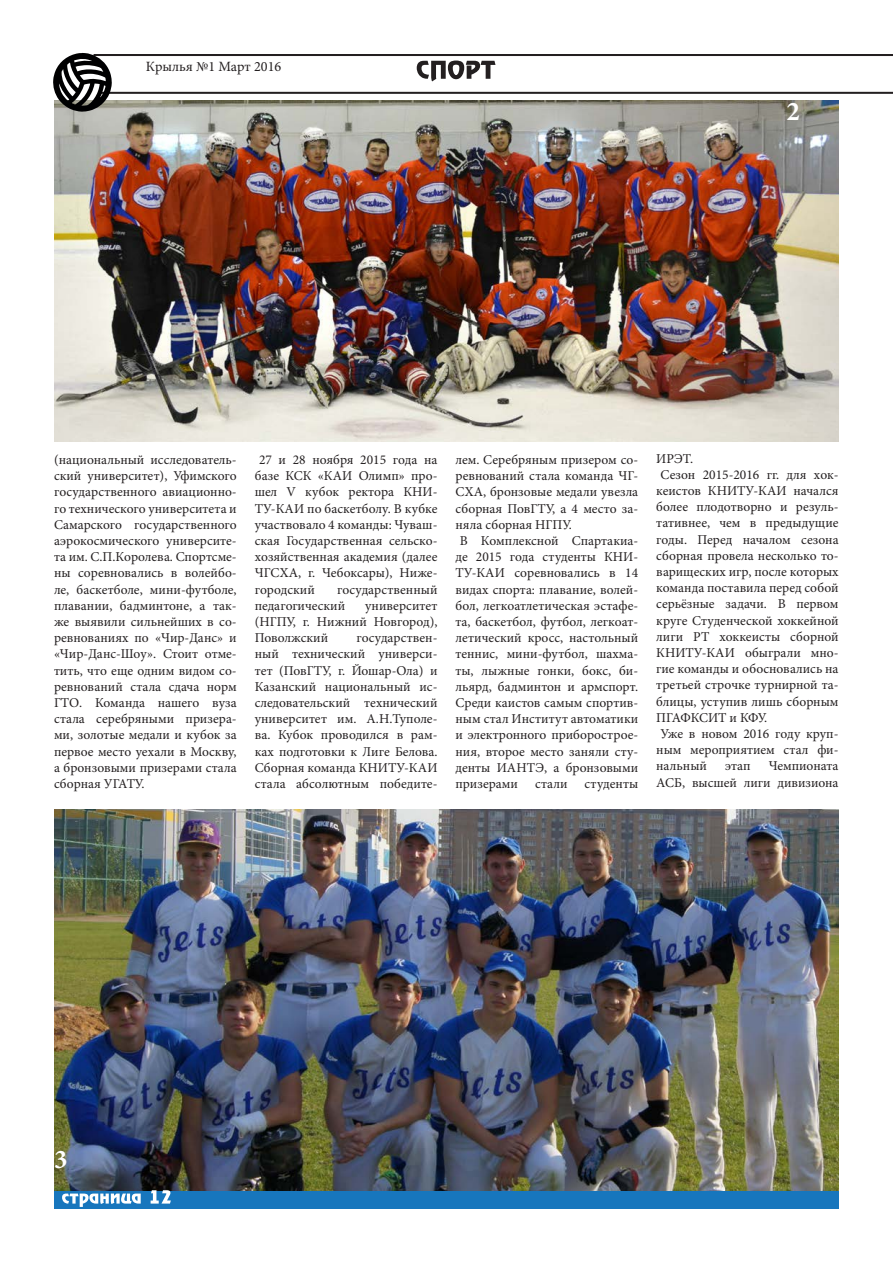
<style>
.page{position:relative;width:893px;height:1263px;background:#fff}
.page>*{position:absolute;margin:0;border:0;box-sizing:border-box;transform-origin:0 0}
.t1{font:700 27px "Minion Pro";color:#fff}
.t2{font:14.1px "Minion Pro";color:#231f20}
.t3{font:13.5px/16.2px "Minion Pro";color:#231f20;text-align:justify}
.t4{font:13.5px "Minion Pro";letter-spacing:-.035em;color:#231f20}
</style>
<div class="page">
<div style="left:54px;top:1189px;width:785px;height:19px;background:#1776bd"></div>
<img style="left:54px;top:810px;width:785px;height:380px">
<img style="left:54px;top:112px;width:785px;height:329px">
<svg style="left:62px;top:1190px;width:109px;height:17px"></svg>
<svg style="left:53px;top:53px;width:840px;height:59px"></svg>
<p class="t2" style="left:146px;top:57px;width:137px">Крылья №1 Март 2016</p>
<h1 class="t1" style="left:786px;top:92px;width:15px">2</h1>
<p class="t3" style="left:54px;top:452px;width:184px">(национальный исследователь&shy;ский университет), Уфимского государственного авиационно&shy;го технического университета и Самарского государственного аэрокосмического университе&shy;та им. С.П.Королева. Спортсме&shy;ны соревновались в волейбо&shy;ле, баскетболе, мини-футболе, плавании, бадминтоне, а так&shy;же выявили сильнейших в со&shy;ревнованиях по «Чир-Данс» и «Чир-Данс-Шоу». Стоит отме&shy;тить, что еще одним видом со&shy;ревнований стала сдача норм ГТО. Команда нашего вуза стала серебряными призера&shy;ми, золотые медали и кубок за первое место уехали в Москву, а бронзовыми призерами стала сборная УГАТУ.</p>
<p class="t3" style="left:255px;top:452px;width:184px;text-indent:4px">27 и 28 ноября 2015 года на базе КСК «КАИ Олимп» про&shy;шел V кубок ректора КНИ-ТУ-КАИ по баскетболу. В кубке участвовало 4 команды: Чуваш&shy;ская Государственная сельско&shy;хозяйственная академия (далее ЧГСХА, г. Чебоксары), Ниже&shy;городский</p>
<p class="t3" style="left:255px;top:581px;width:184px;text-indent:82px">государственный педагогический</p>
<p class="t3" style="left:255px;top:597px;width:184px;text-indent:111px">университет (НГПУ, г. Нижний Новгород), Поволжский</p>
<p class="t3" style="left:255px;top:630px;width:184px;text-indent:102px">государствен&shy;ный технический универси&shy;тет (ПовГТУ, г. Йошар-Ола) и Казанский национальный ис&shy;следовательский технический университет им. А.Н.Туполе&shy;ва. Кубок проводился в рам&shy;ках подготовки к Лиге Белова.<br>Сборная команда КНИТУ-КАИ стала абсолютным победите-</p>
<p class="t3" style="left:455px;top:452px;width:184px">лем. Серебряным призером со-</p>
<p class="t3" style="left:455px;top:468px;width:184px">ревнований стала команда ЧГ-</p>
<p class="t3" style="left:455px;top:484px;width:184px">СХА, бронзовые медали увезла</p>
<p class="t3" style="left:455px;top:500px;width:184px">сборная ПовГТУ, а 4 место за-</p>
<p class="t3" style="left:455px;top:516px;width:118px">няла сборная НГПУ.</p>
<p class="t3" style="left:460px;top:533px;width:180px">В Комплексной Спартакиа-</p>
<p class="t3" style="left:455px;top:549px;width:184px">де 2015 года студенты КНИ-</p>
<p class="t3" style="left:455px;top:565px;width:184px">ТУ-КАИ соревновались в 14</p>
<p class="t3" style="left:455px;top:581px;width:184px">видах спорта: плавание, волей-</p>
<p class="t3" style="left:455px;top:597px;width:184px">бол, легкоатлетическая эстафе-</p>
<p class="t3" style="left:455px;top:614px;width:184px">та, баскетбол, футбол, легкоат-</p>
<p class="t3" style="left:455px;top:630px;width:184px">летический кросс, настольный</p>
<p class="t3" style="left:455px;top:646px;width:184px">теннис, мини-футбол, шахма-</p>
<p class="t3" style="left:455px;top:662px;width:184px">ты, лыжные гонки, бокс, би-</p>
<p class="t3" style="left:455px;top:678px;width:184px">льярд, бадминтон и армспорт.</p>
<p class="t3" style="left:455px;top:695px;width:184px">Среди каистов самым спортив-</p>
<p class="t3" style="left:455px;top:711px;width:184px">ным стал Институт автоматики</p>
<p class="t3" style="left:455px;top:727px;width:184px">и электронного приборострое-</p>
<p class="t3" style="left:455px;top:743px;width:184px">ния, второе место заняли сту-</p>
<p class="t3" style="left:455px;top:759px;width:184px">денты ИАНТЭ, а бронзовыми</p>
<p class="t3" style="left:455px;top:776px;width:64px">призерами</p>
<p class="t3" style="left:535px;top:776px;width:34px">стали</p>
<p class="t3" style="left:585px;top:776px;width:55px">студенты</p>
<p class="t3" style="left:656px;top:450px;width:38px">ИРЭТ.</p>
<p class="t3" style="left:660px;top:466px;width:180px">Сезон 2015-2016 гг. для хок-</p>
<p class="t3" style="left:656px;top:483px;width:184px">кеистов КНИТУ-КАИ начался</p>
<p class="t3" style="left:656px;top:499px;width:184px">более плодотворно и резуль-</p>
<p class="t3" style="left:656px;top:515px;width:184px">тативнее, чем в предыдущие</p>
<p class="t3" style="left:656px;top:531px;width:184px">годы. Перед началом сезона</p>
<p class="t3" style="left:656px;top:547px;width:184px">сборная провела несколько то-</p>
<p class="t3" style="left:656px;top:564px;width:184px">варищеских игр, после которых</p>
<p class="t3" style="left:656px;top:580px;width:184px">команда поставила перед собой</p>
<p class="t3" style="left:656px;top:596px;width:184px">серьёзные задачи. В первом</p>
<p class="t3" style="left:656px;top:612px;width:184px">круге Студенческой хоккейной</p>
<p class="t3" style="left:656px;top:628px;width:184px">лиги РТ хоккеисты сборной</p>
<p class="t3" style="left:656px;top:645px;width:184px">КНИТУ-КАИ обыграли мно-</p>
<p class="t3" style="left:656px;top:661px;width:184px">гие команды и обосновались на</p>
<p class="t3" style="left:656px;top:677px;width:184px">третьей строчке турнирной та-</p>
<p class="t3" style="left:656px;top:693px;width:184px">блицы, уступив лишь сборным</p>
<p class="t4" style="left:656px;top:708px;width:112px">ПГАФКСИТ и КФУ.</p>
<p class="t3" style="left:660px;top:726px;width:180px">Уже в новом 2016 году круп-</p>
<p class="t3" style="left:656px;top:742px;width:184px">ным мероприятием стал фи-</p>
<p class="t3" style="left:656px;top:758px;width:52px">нальный</p>
<p class="t3" style="left:725px;top:758px;width:27px">этап</p>
<p class="t3" style="left:656px;top:758px;width:184px;text-align:right">Чемпионата<br>АСБ, высшей лиги дивизиона</p>
<h1 class="t1" style="left:54px;top:1140px;width:15px">3</h1>
</div>
